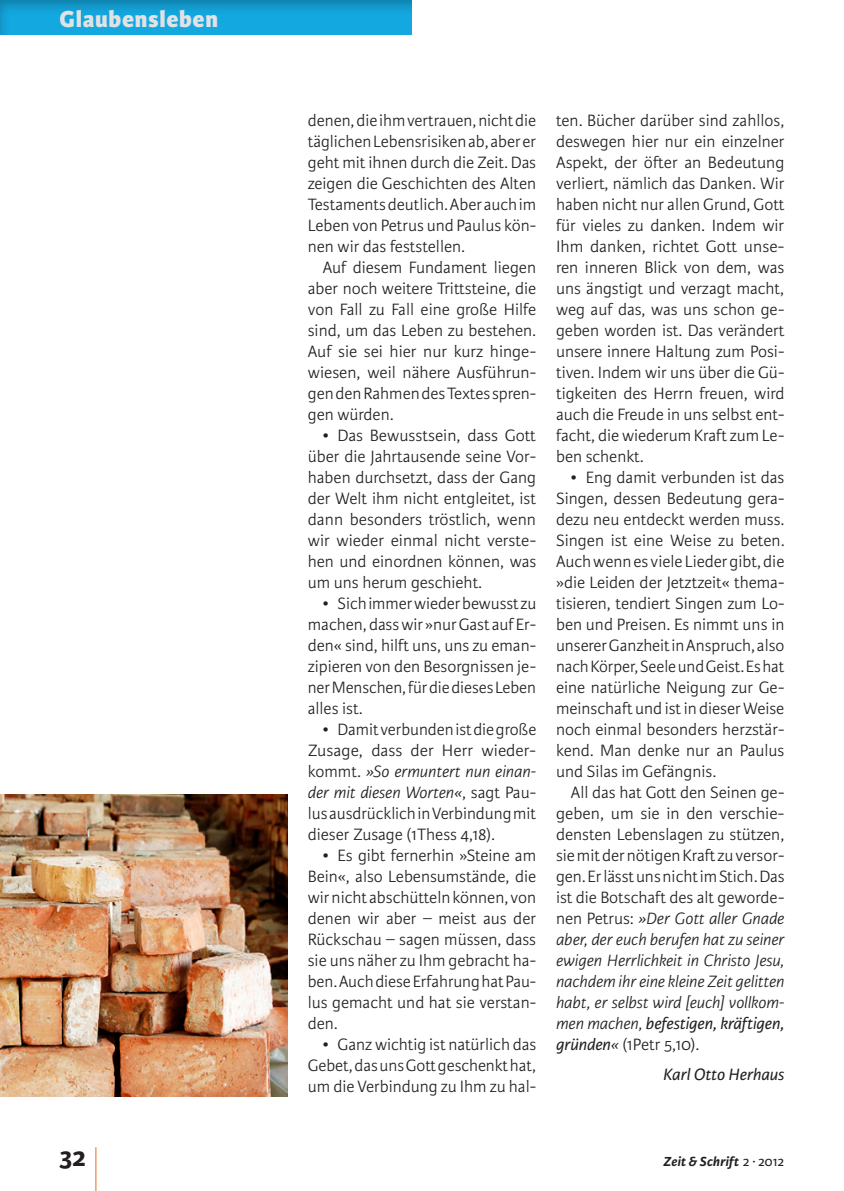
<style>
.page{position:relative;width:844px;height:1191px;background:#fff}
.page>*{position:absolute;margin:0;border:0;box-sizing:border-box;transform-origin:0 0}
.t1{font:300 59.5px "Karmina Sans Basic";color:#df7427;scale:.29 1}
.t2{font:700 28px "Karmina Sans Basic";color:#231f20}
.H_Balken{font:800 24.5px "Karmina Sans Basic";letter-spacing:.025em;color:#e1e2e4}
.Body{font:300 17.5px/21px "Karmina Sans Basic";color:#231f20;text-align:justify}
.Body_nach_Titel{font:300 17.5px/21px "Karmina Sans Basic";color:#231f20;text-align:justify}
.Autor{font:italic 17.5px "Karmina Sans Basic";color:#231f20}
.t3{font:italic 700 14px "Karmina Sans Basic";letter-spacing:.015em;color:#231f20}
.s1{font-style:italic}
.s2{font-weight:400;font-style:italic}
.s3{font-weight:400;font-style:normal}
</style>
<div class="page">
<div style="left:0;top:0;width:413px;height:35px;background:#231f20;opacity:.3"></div>
<img style="left:0;top:794px;width:288px;height:302px">
<p class="H_Balken" style="left:60px;top:4px;width:160px">Glaubensleben</p>
<p class="Body_nach_Titel" style="left:308px;top:110px;width:230px">denen, die ihm vertrauen, nicht die täglichen Lebensrisiken ab, aber er geht mit ihnen durch die Zeit. Das zeigen die Geschichten des Alten Testaments deutlich. Aber auch im Leben von Petrus und Paulus kön&shy;nen wir das feststellen.</p>
<p class="Body" style="left:308px;top:257px;width:230px;text-indent:15px">Auf diesem Fundament liegen aber noch weitere Trittsteine, die von Fall zu Fall eine große Hilfe sind, um das Leben zu bestehen.<br>Auf sie sei hier nur kurz hinge&shy;wiesen, weil nähere Ausführun&shy;gen den Rahmen des Textes spren&shy;gen würden.</p>
<p class="Body" style="left:308px;top:425px;width:230px;text-indent:15px">• Das Bewusstsein, dass Gott über die Jahrtausende seine Vor&shy;haben durchsetzt, dass der Gang der Welt ihm nicht entgleitet, ist dann besonders tröstlich, wenn wir wieder einmal nicht verste&shy;hen und einordnen können, was um uns herum geschieht.</p>
<p class="Body" style="left:308px;top:593px;width:230px;text-indent:15px">• Sichimmerwiederbewusstzu machen, dass wir »nur Gast auf Er&shy;den« sind, hilft uns, uns zu eman&shy;zipieren von den Besorgnissen je&shy;ner Menschen, für die dieses Leben alles ist.</p>
<p class="Body" style="left:308px;top:719px;width:230px;text-indent:15px">• Damitverbundenistdiegroße Zusage, dass der Herr wieder&shy;kommt. <span class="s1">»So ermuntert nun einan&shy;der mit diesen Worten«</span>, sagt Pau&shy;lus ausdrücklich in Verbindung mit dieser Zusage (1Thess 4,18).</p>
<p class="Body" style="left:308px;top:845px;width:230px;text-indent:15px">• Es gibt fernerhin »Steine am Bein«, also Lebensumstände, die wir nicht abschütteln können, von denen wir aber – meist aus der Rückschau – sagen müssen, dass sie uns näher zu Ihm gebracht ha&shy;ben. Auch diese Erfahrung hat Pau&shy;lus gemacht und hat sie verstan&shy;den.</p>
<p class="Body" style="left:308px;top:1034px;width:230px;text-indent:15px">• Ganz wichtig ist natürlich das Gebet, das uns Gott geschenkt hat, um die Verbindung zu Ihm zu hal-</p>
<p class="Body" style="left:556px;top:110px;width:230px">ten. Bücher darüber sind zahllos, deswegen hier nur ein einzelner Aspekt, der öfter an Bedeutung verliert, nämlich das Danken. Wir haben nicht nur allen Grund, Gott für vieles zu danken. Indem wir Ihm danken, richtet Gott unse&shy;ren inneren Blick von dem, was uns ängstigt und verzagt macht, weg auf das, was uns schon ge&shy;geben worden ist. Das verändert unsere innere Haltung zum Posi&shy;tiven. Indem wir uns über die Gü&shy;tigkeiten des Herrn freuen, wird auch die Freude in uns selbst ent&shy;facht, die wiederum Kraft zum Le&shy;ben schenkt.</p>
<p class="Body" style="left:556px;top:467px;width:230px;text-indent:15px">• Eng damit verbunden ist das Singen, dessen Bedeutung gera&shy;dezu neu entdeckt werden muss.<br>Singen ist eine Weise zu beten.<br>Auch wenn es viele Lieder gibt, die »die Leiden der Jetztzeit« thema&shy;tisieren, tendiert Singen zum Lo&shy;ben und Preisen. Es nimmt uns in unserer Ganzheit in Anspruch, also nach Körper, Seele und Geist. Es hat eine natürliche Neigung zur Ge&shy;meinschaft und ist in dieser Weise noch einmal besonders herzstär&shy;kend. Man denke nur an Paulus und Silas im Gefängnis.</p>
<p class="Body" style="left:556px;top:782px;width:230px;text-indent:15px">All das hat Gott den Seinen ge&shy;geben, um sie in den verschie&shy;densten Lebenslagen zu stützen, sie mit der nötigen Kraft zu versor&shy;gen. Er lässt uns nicht im Stich. Das ist die Botschaft des alt geworde&shy;nen Petrus: <span class="s1">»Der Gott aller Gnade aber, der euch berufen hat zu seiner ewigen Herrlichkeit in Christo Jesu, nachdem ihr eine kleine Zeit gelitten habt, er selbst wird [euch] vollkom&shy;men machen,</span> <span class="s2">befestigen, kräftigen, gründen</span><span class="s1">«</span> (1Petr 5,10).</p>
<p class="Autor" style="left:663px;top:1065px;width:122px">Karl Otto Herhaus</p>
<h2 class="t2" style="left:60px;top:1141px;width:28px">32</h2>
<h1 class="t1" style="left:94px;top:1140px;width:17px">|</h1>
<p class="t3" style="left:663px;top:1153px;width:122px">Zeit &amp; Schrift <span class="s3">2 ∙ 2012</span></p>
</div>
